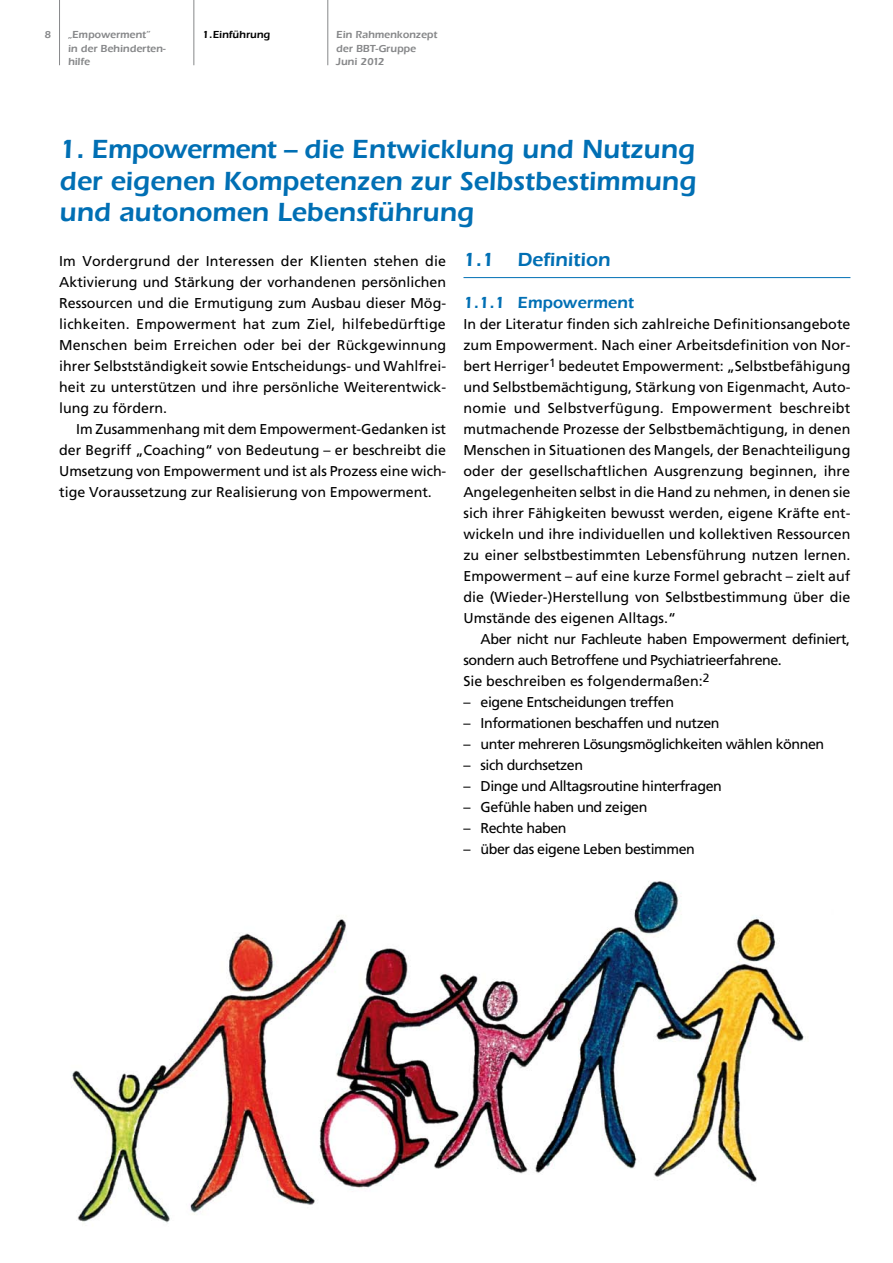
<style>
.page{position:relative;width:893px;height:1263px;background:#fff}
.page>*{position:absolute;margin:0;border:0;box-sizing:border-box;transform-origin:0 0}
.t1{font:600 27px/31.5px "ITC Eras LT";color:#006fb4;text-align:justify}
.t2{font:600 19.5px "ITC Eras LT";color:#006fb4}
.t3{font:600 16.5px "ITC Eras LT";color:#006fb4}
.t4{font:14.25px/21px "Frutiger";letter-spacing:-.03em;color:#000;text-align:justify}
.t5{font:600 10.5px/13.5px "ITC Eras LT";color:#87888a}
.t6{font:600 10.5px "ITC Eras LT";color:#000}
</style>
<div class="page">
<hr style="left:327px;top:0;width:1px;height:65px;background:#87888a">
<hr style="left:59px;top:0;width:1px;height:65px;background:#87888a">
<hr style="left:193px;top:0;width:1px;height:65px;background:#87888a">
<img style="left:72px;top:881px;width:732px;height:342px">
<hr style="left:463px;top:277px;width:387px;height:1px;background:#006fb4">
<p class="t5" style="left:44px;top:28px;width:8px">8</p>
<p class="t5" style="left:336px;top:28px;width:103px">Ein Rahmenkonzept der BBT-Gruppe<br>Juni 2012</p>
<p class="t6" style="left:202px;top:29px;width:69px">1.Einführung</p>
<p class="t5" style="left:68px;top:28px;width:99px">„Empowerment”<br>in der Behinderten&shy;hilfe</p>
<h1 class="t1" style="left:60px;top:134px;width:638px">1. Empowerment – die Entwicklung und Nutzung der eigenen Kompetenzen zur Selbstbestimmung und autonomen Lebensführung</h1>
<p class="t4" style="left:59px;top:251px;width:389px">Im Vordergrund der Interessen der Klienten stehen die Aktivierung und Stärkung der vorhandenen persönlichen Ressourcen und die Ermutigung zum Ausbau dieser Mög&shy;lichkeiten. Empowerment hat zum Ziel, hilfebedürftige Menschen beim Erreichen oder bei der Rückgewinnung ihrer Selbstständigkeit sowie Entscheidungs- und Wahlfrei&shy;heit zu unterstützen und ihre persönliche Weiterentwick&shy;lung zu fördern.</p>
<p class="t4" style="left:59px;top:419px;width:389px;text-indent:17px">Im Zusammenhang mit dem Empowerment-Gedanken ist der Begriff „Coaching“ von Bedeutung – er beschreibt die Umsetzung von Empowerment und ist als Prozess eine wich&shy;tige Voraussetzung zur Realisierung von Empowerment.</p>
<h2 class="t2" style="left:463px;top:249px;width:148px">1.1 Definition</h2>
<p class="t3" style="left:463px;top:293px;width:172px">1.1.1 Empowerment</p>
<p class="t4" style="left:463px;top:314px;width:388px">In der Literatur finden sich zahlreiche Definitionsangebote zum Empowerment. Nach einer Arbeitsdefinition von Nor&shy;bert Herriger<sup>1</sup> bedeutet Empowerment: „Selbstbefähigung und Selbstbemächtigung, Stärkung von Eigenmacht, Auto&shy;nomie und Selbstverfügung. Empowerment beschreibt mutmachende Prozesse der Selbstbemächtigung, in denen Menschen in Situationen des Mangels, der Benachteiligung oder der gesellschaftlichen Ausgrenzung beginnen, ihre Angelegenheiten selbst in die Hand zu nehmen, in denen sie sich ihrer Fähigkeiten bewusst werden, eigene Kräfte ent&shy;wickeln und ihre individuellen und kollektiven Ressourcen zu einer selbstbestimmten Lebensführung nutzen lernen.<br>Empowerment – auf eine kurze Formel gebracht – zielt auf die (Wieder-)Herstellung von Selbstbestimmung über die Umstände des eigenen Alltags.“</p>
<p class="t4" style="left:463px;top:629px;width:388px;text-align:left;text-indent:17px">Aber nicht nur Fachleute haben Empowerment definiert, sondern auch Betroffene und Psychiatrieerfahrene.<br>Sie beschreiben es folgendermaßen:<sup>2</sup></p>
<p class="t4" style="left:463px;top:692px;width:212px">– eigene Entscheidungen treffen</p>
<p class="t4" style="left:463px;top:713px;width:258px">– Informationen beschaffen und nutzen</p>
<p class="t4" style="left:463px;top:734px;width:362px">– unter mehreren Lösungsmöglichkeiten wählen können</p>
<p class="t4" style="left:463px;top:755px;width:121px">– sich durchsetzen</p>
<p class="t4" style="left:463px;top:776px;width:260px">– Dinge und Alltagsroutine hinterfragen</p>
<p class="t4" style="left:463px;top:797px;width:185px">– Gefühle haben und zeigen</p>
<p class="t4" style="left:463px;top:818px;width:105px">– Rechte haben</p>
<p class="t4" style="left:463px;top:839px;width:233px">– über das eigene Leben bestimmen</p>
</div>
